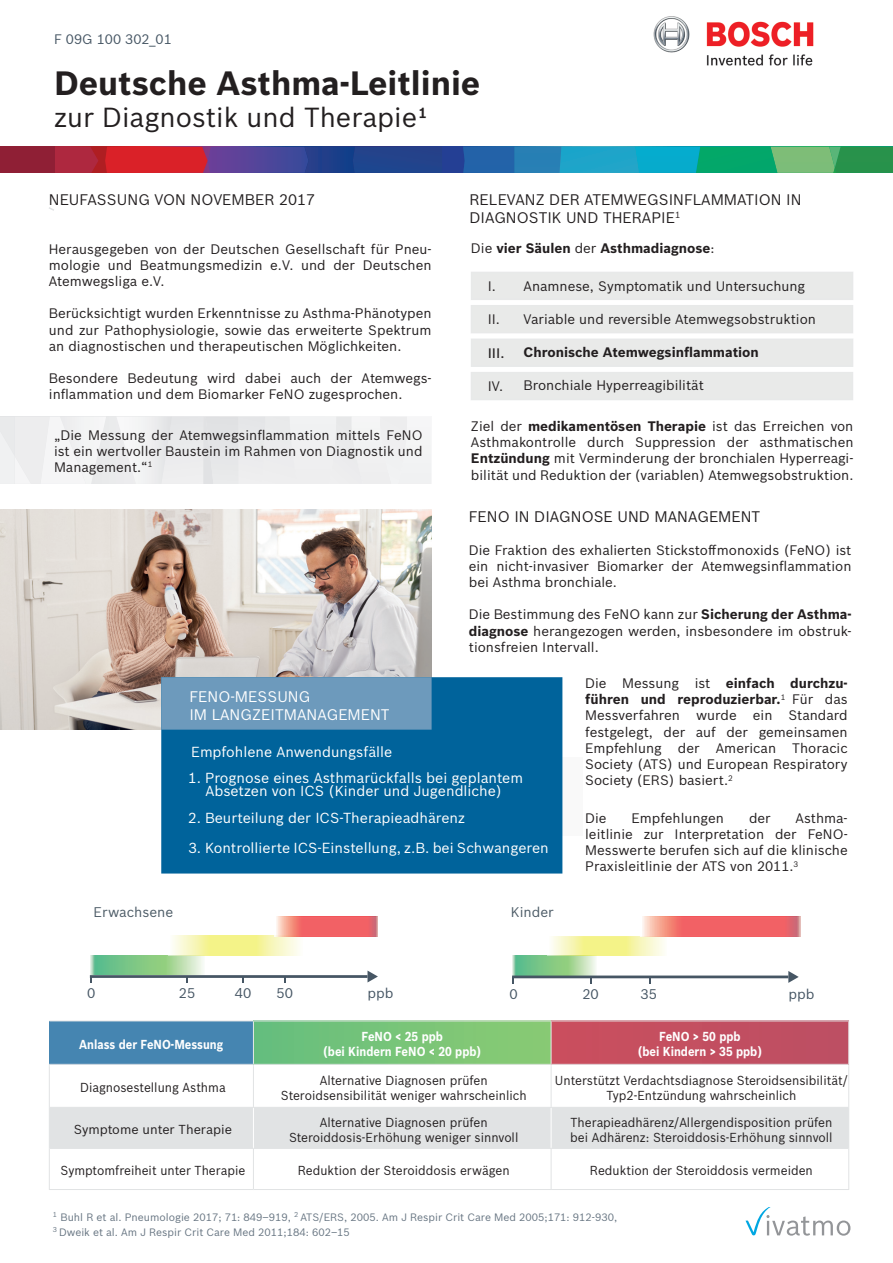
<style>
.page{position:relative;width:893px;height:1263px;background:#fff}
.page>*{position:absolute;margin:0;border:0;box-sizing:border-box;transform-origin:0 0}
.t1{font:700 33px "Bosch Sans";color:#231f20}
.t2{font:27px "Bosch Sans";color:#231f20}
.t3{font:15px/18px "Bosch Sans";color:#231f20}
.t4{font:15px "Bosch Sans";color:#fff}
.t5{font:14.25px/13.5px "Bosch Sans";color:#fff;text-align:center}
.t6{font:13.8px "Bosch Sans";color:#465664}
.t7{font:13.8px "Bosch Sans";color:#4d5c67}
.t8{font:13.5px/16.2px "Bosch Sans";color:#231f20;text-align:justify}
.t9{font:700 13.5px "Bosch Sans";color:#231f20}
.t10{font:13.5px "Bosch Sans";color:#465664}
.t11{font:500 13.5px "Bosch Sans";color:#231f20}
.t12{font:12.75px/15.3px "Bosch Sans";color:#231f20;text-align:center;scale:.95 1}
.t13{font:700 12.75px/15.3px "Bosch Sans";color:#fff;text-align:center;scale:.88 1}
.t14{font:12.75px "Bosch Sans";color:#231f20}
.t15{font:10.5px/14.4px "Bosch Sans";color:#677582}
.s1{font-weight:400}
.s2{font-weight:700}
</style>
<div class="page">
<div style="left:471px;top:339px;width:382px;height:27px;background:#e9eae9"></div>
<div style="left:471px;top:338px;width:382px;height:29px;border:2px solid #e1e3e4"></div>
<div style="left:471px;top:373px;width:381px;height:27px;background:#e9eae9"></div>
<div style="left:471px;top:372px;width:382px;height:28px;border:2px solid #e1e3e4"></div>
<div style="left:471px;top:306px;width:381px;height:27px;background:#e9eae9"></div>
<div style="left:471px;top:305px;width:382px;height:28px;border:2px solid #e1e3e4"></div>
<div style="left:471px;top:272px;width:382px;height:27px;background:#e9eae9"></div>
<div style="left:471px;top:272px;width:382px;height:28px;border:2px solid #e1e3e4"></div>
<div style="left:0;top:147px;width:55px;height:26px;background:#8f1f35"></div>
<svg style="left:55px;top:147px;width:838px;height:26px;background:#486a81"></svg>
<img style="left:653px;top:16px;width:161px;height:50px">
<img style="left:0;top:509px;width:432px;height:221px">
<svg style="left:0;top:417px;width:431px;height:67px"></svg>
<svg style="left:90px;top:955px;width:115px;height:20px;background:#95d09a"></svg>
<svg style="left:173px;top:936px;width:126px;height:19px;background:#f6f5ac"></svg>
<div style="left:90px;top:975px;width:278px;height:3px;border:1px solid #465664"></div>
<svg style="left:368px;top:971px;width:10px;height:11px"></svg>
<svg style="left:242px;top:977px;width:2px;height:6px"></svg>
<svg style="left:186px;top:977px;width:2px;height:6px"></svg>
<svg style="left:512px;top:956px;width:84px;height:19px;background:#93d099"></svg>
<svg style="left:548px;top:937px;width:116px;height:19px;background:#f5f5ae"></svg>
<div style="left:512px;top:975px;width:276px;height:3px;border:1px solid #465664"></div>
<svg style="left:788px;top:971px;width:11px;height:12px"></svg>
<svg style="left:50px;top:1108px;width:798px;height:81px"></svg>
<hr style="left:253px;top:1108px;width:1px;height:40px;background:#fff">
<hr style="left:551px;top:1108px;width:1px;height:40px;background:#fff">
<hr style="left:253px;top:1065px;width:1px;height:42px;background:#e1e3e4">
<hr style="left:551px;top:1065px;width:1px;height:42px;background:#e1e3e4">
<hr style="left:49px;top:1065px;width:1px;height:42px;background:#e1e3e4">
<hr style="left:848px;top:1064px;width:1px;height:43px;background:#e1e3e4">
<hr style="left:49px;top:1148px;width:1px;height:41px;background:#e1e3e4">
<hr style="left:848px;top:1148px;width:1px;height:41px;background:#e1e3e4">
<hr style="left:49px;top:1189px;width:204px;height:1px;background:#e1e3e4">
<hr style="left:551px;top:1189px;width:298px;height:1px;background:#e1e3e4">
<hr style="left:253px;top:1149px;width:1px;height:40px;background:#e1e3e4">
<hr style="left:551px;top:1149px;width:1px;height:40px;background:#e1e3e4">
<hr style="left:253px;top:1189px;width:298px;height:1px;background:#e1e3e4">
<hr style="left:50px;top:1107px;width:203px;height:1px;background:#e1e3e4">
<hr style="left:253px;top:1107px;width:298px;height:1px;background:#e1e3e4">
<hr style="left:551px;top:1107px;width:297px;height:1px;background:#e1e3e4">
<hr style="left:50px;top:1148px;width:203px;height:1px;background:#e1e3e4">
<hr style="left:253px;top:1148px;width:298px;height:1px;background:#e1e3e4">
<hr style="left:551px;top:1148px;width:297px;height:1px;background:#e1e3e4">
<hr style="left:49px;top:1107px;width:1px;height:41px;background:#e1e3e4">
<hr style="left:848px;top:1107px;width:1px;height:41px;background:#e1e3e4">
<div style="left:362px;top:757px;width:220px;height:79px;background:#f9f9f9"></div>
<div style="left:162px;top:678px;width:400px;height:195px;background:#00639b"></div>
<div style="left:161px;top:677px;width:401px;height:196px;border:2px solid #00639b"></div>
<div style="left:162px;top:678px;width:269px;height:51px;background:#6d9abc"></div>
<div style="left:161px;top:677px;width:271px;height:53px;border:2px solid #6d9abc"></div>
<svg style="left:49px;top:1020px;width:800px;height:44px;background:#898b81"></svg>
<div style="left:33px;top:1004px;width:837px;height:63px;border:2px solid #fff"></div>
<svg style="left:746px;top:1208px;width:104px;height:28px"></svg>
<svg style="left:277px;top:920px;width:524px;height:14px"></svg>
<div style="left:274px;top:917px;width:538px;height:20px;border:2px solid #fff"></div>
<p class="t10" style="left:54px;top:29px;width:119px">F 09G 100 302_01</p>
<h1 class="t1" style="left:54px;top:58px;width:428px">Deutsche Asthma-Leitlinie</h1>
<h2 class="t2" style="left:54px;top:97px;width:376px">zur Diagnostik und Therapie1</h2>
<p class="t3" style="left:49px;top:190px;width:268px">NEUFASSUNG VON NOVEMBER 2017</p>
<p class="t8" style="left:49px;top:240px;width:384px">Herausgegeben von der Deutschen Gesellschaft für Pneu&shy;mologie und Beatmungsmedizin e.V. und der Deutschen Atemwegsliga e.V.</p>
<p class="t8" style="left:49px;top:304px;width:384px">Berücksichtigt wurden Erkenntnisse zu Asthma-Phänotypen und zur Pathophysiologie, sowie das erweiterte Spektrum an diagnostischen und therapeutischen Möglichkeiten.</p>
<p class="t8" style="left:49px;top:369px;width:384px">Besondere Bedeutung wird dabei auch der Atemwegs&shy;inflammation und dem Biomarker FeNO zugesprochen.</p>
<p class="t8" style="left:54px;top:426px;width:370px">„Die Messung der Atemwegsinflammation mittels FeNO ist ein wertvoller Baustein im Rahmen von Diagnostik und Management.“<sup>1</sup></p>
<p class="t3" style="left:469px;top:190px;width:333px">RELEVANZ DER ATEMWEGSINFLAMMATION IN<br>DIAGNOSTIK UND THERAPIE<sup>1</sup></p>
<p class="t9" style="left:471px;top:238px;width:245px"><span class="s1">Die</span> vier Säulen <span class="s1">der</span> Asthmadiagnose<span class="s1">:</span></p>
<p class="t8" style="left:488px;top:277px;width:10px">I.</p>
<p class="t8" style="left:488px;top:310px;width:14px">II.</p>
<p class="t11" style="left:488px;top:343px;width:18px">III.</p>
<p class="t8" style="left:488px;top:377px;width:17px">IV.</p>
<p class="t8" style="left:524px;top:277px;width:283px">Anamnese, Symptomatik und Untersuchung</p>
<p class="t8" style="left:524px;top:310px;width:294px">Variable und reversible Atemwegsobstruktion</p>
<p class="t9" style="left:524px;top:342px;width:237px">Chronische Atemwegsinflammation</p>
<p class="t8" style="left:524px;top:376px;width:182px">Bronchiale Hyperreagibilität</p>
<p class="t8" style="left:471px;top:417px;width:384px">Ziel der <span class="s2">medikamentösen Therapie</span> ist das Erreichen von Asthmakontrolle durch Suppression der asthmatischen <span class="s2">Entzündung</span> mit Verminderung der bronchialen Hyperreagi&shy;bilität und Reduktion der (variablen) Atemwegsobstruktion.</p>
<p class="t3" style="left:469px;top:507px;width:293px">FENO IN DIAGNOSE UND MANAGEMENT</p>
<p class="t8" style="left:469px;top:541px;width:384px">Die Fraktion des exhalierten Stickstoffmonoxids (FeNO) ist ein nicht-invasiver Biomarker der Atemwegsinflammation bei Asthma bronchiale.</p>
<p class="t8" style="left:469px;top:605px;width:384px">Die Bestimmung des FeNO kann zur <span class="s2">Sicherung der Asthma&shy;diagnose</span> herangezogen werden, insbesondere im obstruk&shy;tionsfreien Intervall.</p>
<p class="t4" style="left:189px;top:686px;width:123px">FENO-MESSUNG</p>
<p class="t4" style="left:189px;top:703px;width:202px">IM LANGZEITMANAGEMENT</p>
<p class="t5" style="left:191px;top:744px;width:203px">Empfohlene Anwendungsfälle</p>
<p class="t5" style="left:188px;top:770px;width:336px">1. Prognose eines Asthmarückfalls bei geplantem<br>Absetzen von ICS (Kinder und Jugendliche)</p>
<p class="t5" style="left:188px;top:810px;width:278px">2. Beurteilung der ICS-Therapieadhärenz</p>
<p class="t5" style="left:188px;top:840px;width:362px">3. Kontrollierte ICS-Einstellung, z.B. bei Schwangeren</p>
<p class="t7" style="left:94px;top:901px;width:81px">Erwachsene</p>
<p class="t7" style="left:511px;top:901px;width:44px">Kinder</p>
<p class="t8" style="left:585px;top:674px;width:264px">Die Messung ist <span class="s2">einfach durchzu&shy;führen und reproduzierbar.</span><sup>1</sup> Für das Messverfahren wurde ein Standard festgelegt, der auf der gemeinsamen Empfehlung der American Thoracic Society (ATS) und European Respiratory Society (ERS) basiert.<sup>2</sup></p>
<p class="t8" style="left:585px;top:809px;width:23px">Die</p>
<p class="t8" style="left:632px;top:809px;width:94px">Empfehlungen</p>
<p class="t8" style="left:749px;top:809px;width:23px">der</p>
<p class="t8" style="left:585px;top:809px;width:264px;text-indent:210px">Asthma&shy;leitlinie zur Interpretation der FeNO-Messwerte berufen sich auf die klinische Praxisleitlinie der ATS von 2011.<sup>3</sup></p>
<p class="t6" style="left:87px;top:983px;width:10px">0</p>
<p class="t6" style="left:179px;top:983px;width:18px">25</p>
<p class="t6" style="left:235px;top:983px;width:18px">40</p>
<p class="t6" style="left:276px;top:983px;width:18px">50</p>
<p class="t6" style="left:368px;top:983px;width:27px">ppb</p>
<p class="t6" style="left:509px;top:983px;width:10px">0</p>
<p class="t6" style="left:582px;top:983px;width:18px">20</p>
<p class="t6" style="left:641px;top:983px;width:18px">35</p>
<p class="t6" style="left:788px;top:983px;width:27px">ppb</p>
<p class="t13" style="left:79px;top:1036px;width:165px">Anlass der FeNO-Messung</p>
<p class="t13" style="left:323px;top:1028px;width:181px">FeNO &lt; 25 ppb<br>(bei Kindern FeNO &lt; 20 ppb)</p>
<p class="t13" style="left:638px;top:1028px;width:143px">FeNO &gt; 50 ppb<br>(bei Kindern &gt; 35 ppb)</p>
<p class="t12" style="left:80px;top:1079px;width:155px">Diagnosestellung Asthma</p>
<p class="t12" style="left:281px;top:1071px;width:260px">Alternative Diagnosen prüfen<br>Steroidsensibilität weniger wahrscheinlich</p>
<p class="t12" style="left:555px;top:1071px;width:310px">Unterstützt Verdachtsdiagnose Steroidsensibilität/<br>Typ2-Entzündung wahrscheinlich</p>
<p class="t14" style="left:74px;top:1120px;width:160px">Symptome unter Therapie</p>
<p class="t12" style="left:289px;top:1113px;width:243px">Alternative Diagnosen prüfen<br>Steroiddosis-Erhöhung weniger sinnvoll</p>
<p class="t12" style="left:570px;top:1113px;width:278px;text-align:left">Therapieadhärenz/Allergendisposition prüfen bei Adhärenz: Steroiddosis-Erhöhung sinnvoll</p>
<p class="t12" style="left:60px;top:1162px;width:196px">Symptomfreiheit unter Therapie</p>
<p class="t12" style="left:298px;top:1162px;width:225px">Reduktion der Steroiddosis erwägen</p>
<p class="t12" style="left:590px;top:1162px;width:236px">Reduktion der Steroiddosis vermeiden</p>
<p class="t15" style="left:53px;top:1209px;width:566px"><sup>1</sup> Buhl R et al. Pneumologie 2017; 71: 849–919, <sup>2</sup> ATS/ERS, 2005. Am J Respir Crit Care Med 2005;171: 912-930,<br><sup>3</sup> Dweik et al. Am J Respir Crit Care Med 2011;184: 602–15</p>
</div>
